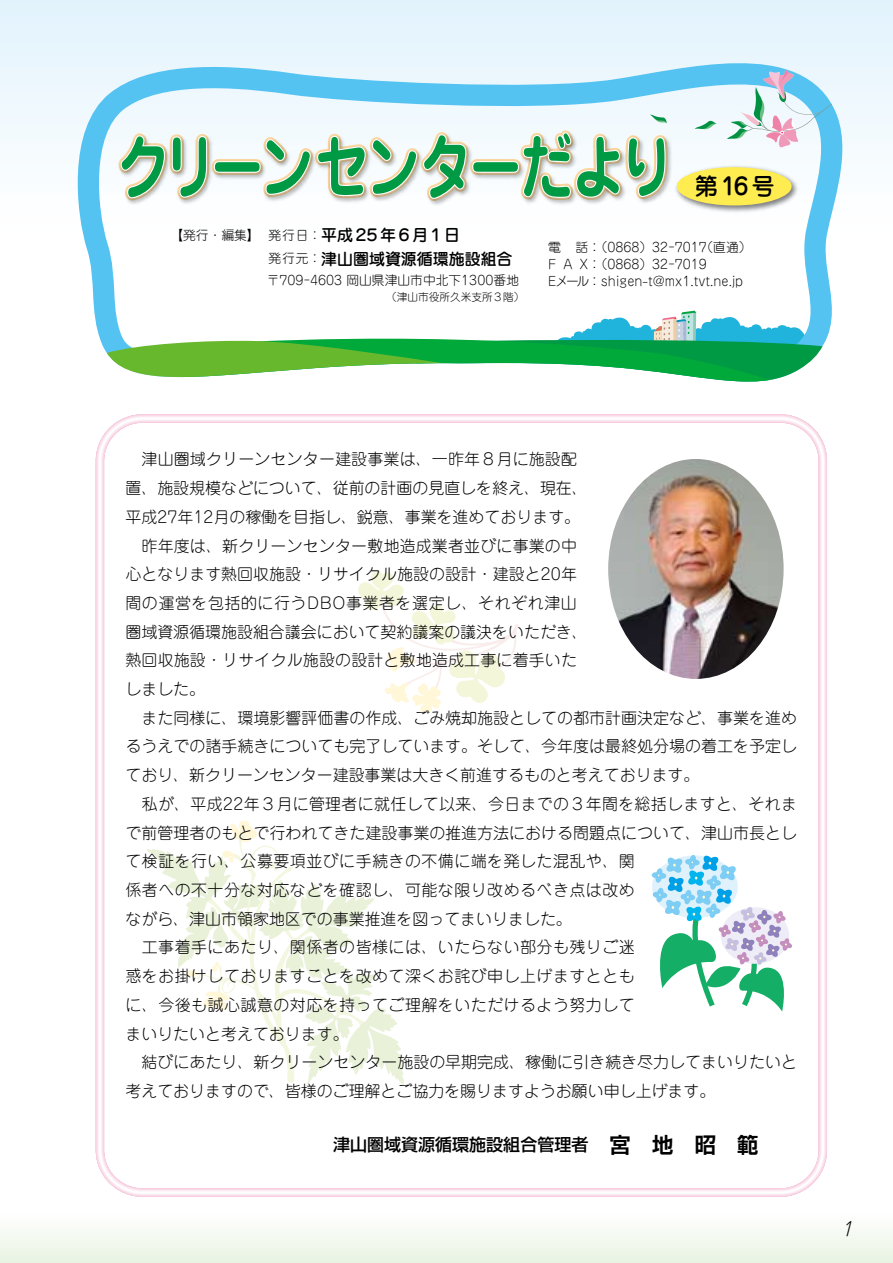
<style>
.page{position:relative;width:893px;height:1263px;background:#fff}
.page>*{position:absolute;margin:0;border:0;box-sizing:border-box;transform-origin:0 0}
.t1{font:700 69.15px "Jun 501 Pro";letter-spacing:-.05em;color:#094;scale:.77 1}
.t2{font:500 23.4px "Jun 34 Pro";color:#000}
.t3{font:italic 300 18.6px "Jun 101 Pro";color:#000}
.t4{font:500 16.95px "Shin Go Pr 6";color:#000}
.t5{font:300 15.9px/28.7px "Jun 101 Pro";letter-spacing:.005em;color:#000}
.t6{font:500 15.9px/23.4px "Jun 34 Pro";color:#000}
.t7{font:300 12.75px/17px "Jun 101 Pro";color:#000}
.t8{font:300 10.65px "Jun 101 Pro";color:#000}
.s1{font-family:"Jun 101 Pro";font-weight:300;font-size:12.75px}
.s2{font-family:"Shin Go Pr 6 De";font-weight:700;font-size:21.3px}
</style>
<div class="page">
<div style="left:0;top:0;width:893px;height:233px;background:linear-gradient(to bottom,#e1f2fc,#fff)"></div>
<div style="left:0;top:1211px;width:893px;height:52px;background:linear-gradient(to bottom,#fff,#e8f3e2)"></div>
<svg style="left:358px;top:571px;width:161px;height:142px"></svg>
<svg style="left:147px;top:820px;width:257px;height:265px"></svg>
<svg style="left:71px;top:46px;width:798px;height:307px"></svg>
<svg style="left:651px;top:855px;width:141px;height:157px"></svg>
<svg style="left:107px;top:311px;width:715px;height:71px"></svg>
<img style="left:608px;top:459px;width:176px;height:220px;border-radius:50%">
<svg style="left:727px;top:70px;width:105px;height:77px"></svg>
<svg style="left:695px;top:121px;width:22px;height:8px"></svg>
<img style="left:682px;top:163px;width:118px;height:51px">
<div style="left:677px;top:167px;width:115px;height:38px;background:#ffec51;border-radius:50%"></div>
<img style="left:113px;top:127px;width:569px;height:90px">
<svg style="left:114px;top:0;width:559px;height:205px"></svg>
<h1 class="t1" style="left:117px;top:112px;width:724px">クリーンセンターだより</h1>
<h2 class="t2" style="left:695px;top:168px;width:82px">第 16 号</h2>
<p class="t7" style="left:177px;top:226px;width:78px">【発行・編集】</p>
<p class="t6" style="left:268px;top:222px;width:246px"><span class="s1">発行日：</span>平成２５年６月１日<br><span class="s1">発行元：</span>津山圏域資源循環施設組合</p>
<p class="t7" style="left:267px;top:270px;width:254px">〒709-4603 岡山県津山市中北下1300番地</p>
<p class="t8" style="left:392px;top:289px;width:129px">(津山市役所久米支所３階)</p>
<p class="t7" style="left:548px;top:237px;width:198px">電 話：(0868）32-7017(直通)<br>F A X：(0868）32-7019<br>Eメール：shigen-t@mx1.tvt.ne.jp</p>
<p class="t5" style="left:125px;top:443px;width:673px">　津山圏域クリーンセンター建設事業は、一昨年８月に施設配<br>置、施設規模などについて、従前の計画の見直しを終え、現在、<br>平成27年12月の稼働を目指し、鋭意、事業を進めております。<br>　昨年度は、新クリーンセンター敷地造成業者並びに事業の中<br>心となります熱回収施設・リサイクル施設の設計・建設と20年<br>間の運営を包括的に行うDBO事業者を選定し、それぞれ津山<br>圏域資源循環施設組合議会において契約議案の議決をいただき、<br>熱回収施設・リサイクル施設の設計と敷地造成工事に着手いた<br>しました。<br>　また同様に、環境影響評価書の作成、ごみ焼却施設としての都市計画決定など、事業を進めるうえでの諸手続きについても完了しています。そして、今年度は最終処分場の着工を予定しており、新クリーンセンター建設事業は大きく前進するものと考えております。<br>　私が、平成22年３月に管理者に就任して以来、今日までの３年間を総括しますと、それまで前管理者のもとで行われてきた建設事業の推進方法における問題点について、津山市長として検証を行い、公募要項並びに手続きの不備に端を発した混乱や、関<br>係者への不十分な対応などを確認し、可能な限り改めるべき点は改め<br>ながら、津山市領家地区での事業推進を図ってまいりました。<br>　工事着手にあたり、関係者の皆様には、いたらない部分も残りご迷<br>惑をお掛けしておりますことを改めて深くお詫び申し上げますととも<br>に、今後も誠心誠意の対応を持ってご理解をいただけるよう努力して<br>まいりたいと考えております。<br>　結びにあたり、新クリーンセンター施設の早期完成、稼働に引き続き尽力してまいりたいと考えておりますので、皆様のご理解とご協力を賜りますようお願い申し上げます。</p>
<p class="t4" style="left:333px;top:1131px;width:427px">津山圏域資源循環施設組合管理者<span class="s2">　宮　地　昭　範</span></p>
<p class="t3" style="left:841px;top:1214px;width:20px">1</p>
</div>
